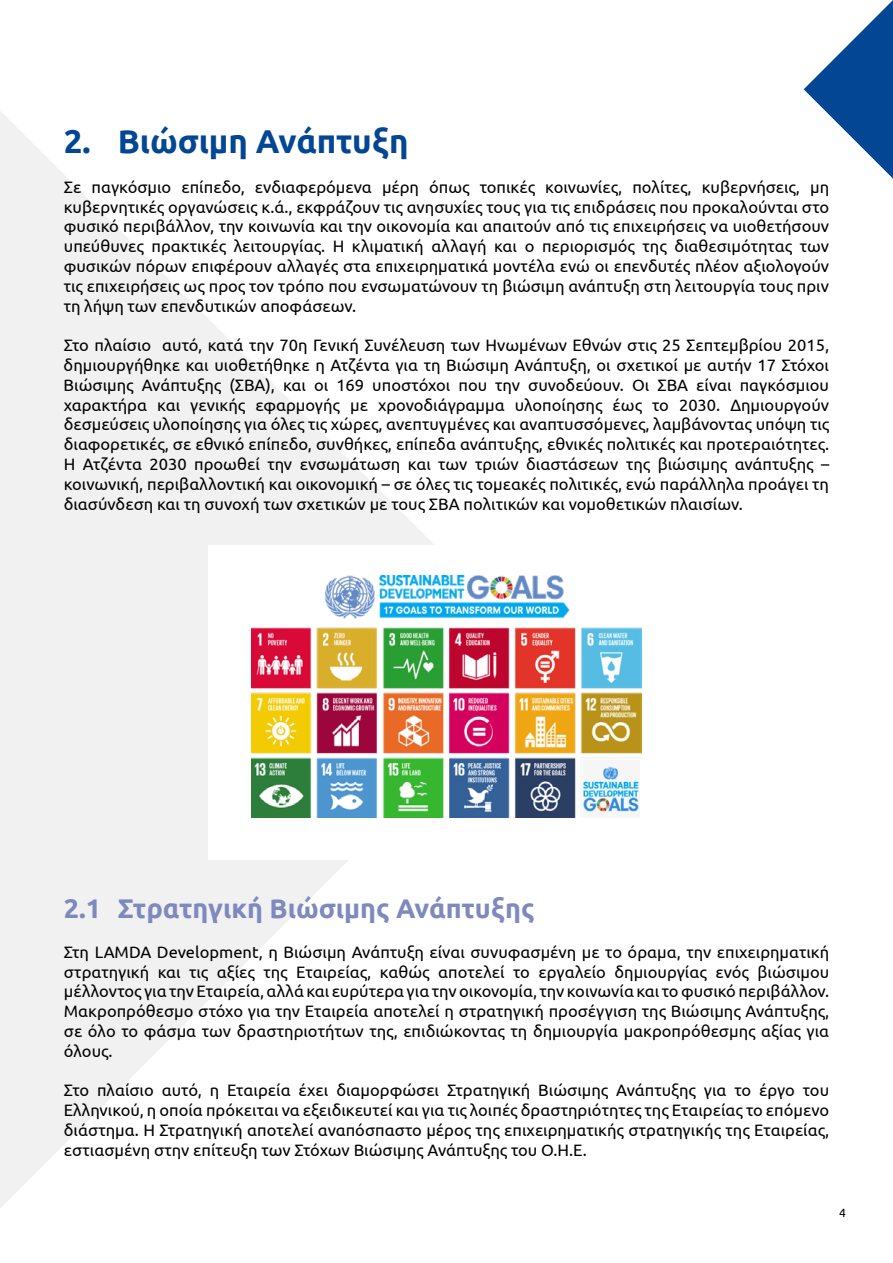
<style>
.page{position:relative;width:893px;height:1263px;background:#fff}
.page>*{position:absolute;margin:0;border:0;box-sizing:border-box;transform-origin:0 0}
.t1{font:700 33px "Ubuntu";color:#034694}
.t2{font:700 27px "Ubuntu";color:#7e89be}
.t3{font:16.5px/19.8px "Ubuntu";color:#000;text-align:justify}
.t4{font:12px "Ubuntu";color:#000}
</style>
<div class="page">
<svg style="left:0;top:111px;width:434px;height:1097px;fill:#f1f1f2"></svg>
<svg style="left:804px;top:0;width:89px;height:179px"></svg>
<div style="left:209px;top:568px;width:475px;height:292px;background:#fff"></div>
<div style="left:209px;top:545px;width:475px;height:293px;background:#fff"></div>
<img style="left:251px;top:576px;width:391px;height:242px">
<h1 class="t1" style="left:64px;top:121px;width:346px">2. Βιώσιμη Ανάπτυξη</h1>
<p class="t3" style="left:64px;top:176px;width:767px">Σε παγκόσμιο επίπεδο, ενδιαφερόμενα μέρη όπως τοπικές κοινωνίες, πολίτες, κυβερνήσεις, μη κυβερνητικές οργανώσεις κ.ά., εκφράζουν τις ανησυχίες τους για τις επιδράσεις που προκαλούνται στο φυσικό περιβάλλον, την κοινωνία και την οικονομία και απαιτούν από τις επιχειρήσεις να υιοθετήσουν υπεύθυνες πρακτικές λειτουργίας. Η κλιματική αλλαγή και ο περιορισμός της διαθεσιμότητας των φυσικών πόρων επιφέρουν αλλαγές στα επιχειρηματικά μοντέλα ενώ οι επενδυτές πλέον αξιολογούν τις επιχειρήσεις ως προς τον τρόπο που ενσωματώνουν τη βιώσιμη ανάπτυξη στη λειτουργία τους πριν τη λήψη των επενδυτικών αποφάσεων.</p>
<p class="t3" style="left:64px;top:335px;width:767px">Στο πλαίσιο αυτό, κατά την 70η Γενική Συνέλευση των Ηνωμένων Εθνών στις 25 Σεπτεμβρίου 2015, δημιουργήθηκε και υιοθετήθηκε η Ατζέντα για τη Βιώσιμη Ανάπτυξη, οι σχετικοί με αυτήν 17 Στόχοι Βιώσιμης Ανάπτυξης (ΣΒΑ), και οι 169 υποστόχοι που την συνοδεύουν. Οι ΣΒΑ είναι παγκόσμιου χαρακτήρα και γενικής εφαρμογής με χρονοδιάγραμμα υλοποίησης έως το 2030. Δημιουργούν δεσμεύσεις υλοποίησης για όλες τις χώρες, ανεπτυγμένες και αναπτυσσόμενες, λαμβάνοντας υπόψη τις διαφορετικές, σε εθνικό επίπεδο, συνθήκες, επίπεδα ανάπτυξης, εθνικές πολιτικές και προτεραιότητες.<br>Η Ατζέντα 2030 προωθεί την ενσωμάτωση και των τριών διαστάσεων της βιώσιμης ανάπτυξης – κοινωνική, περιβαλλοντική και οικονομική – σε όλες τις τομεακές πολιτικές, ενώ παράλληλα προάγει τη διασύνδεση και τη συνοχή των σχετικών με τους ΣΒΑ πολιτικών και νομοθετικών πλαισίων.</p>
<h2 class="t2" style="left:64px;top:892px;width:472px">2.1 Στρατηγική Βιώσιμης Ανάπτυξης</h2>
<p class="t3" style="left:64px;top:941px;width:767px">Στη LAMDA Development, η Βιώσιμη Ανάπτυξη είναι συνυφασμένη με το όραμα, την επιχειρηματική στρατηγική και τις αξίες της Εταιρείας, καθώς αποτελεί το εργαλείο δημιουργίας ενός βιώσιμου μέλλοντος γιατην Εταιρεία,αλλάκαι ευρύτεραγιατηνοικονομία, την κοινωνίακαι τοφυσικόπεριβάλλον.<br>Μακροπρόθεσμο στόχο για την Εταιρεία αποτελεί η στρατηγική προσέγγιση της Βιώσιμης Ανάπτυξης, σε όλο το φάσμα των δραστηριοτήτων της, επιδιώκοντας τη δημιουργία μακροπρόθεσμης αξίας για όλους.</p>
<p class="t3" style="left:64px;top:1080px;width:767px">Στο πλαίσιο αυτό, η Εταιρεία έχει διαμορφώσει Στρατηγική Βιώσιμης Ανάπτυξης για το έργο του Ελληνικού, η οποία πρόκειται να εξειδικευτεί και για τις λοιπές δραστηριότητες της Εταιρείας το επόμενο διάστημα. Η Στρατηγική αποτελεί αναπόσπαστο μέρος της επιχειρηματικής στρατηγικής της Εταιρείας, εστιασμένη στην επίτευξη των Στόχων Βιώσιμης Ανάπτυξης του Ο.Η.Ε.</p>
<p class="t4" style="left:839px;top:1205px;width:8px">4</p>
</div>
